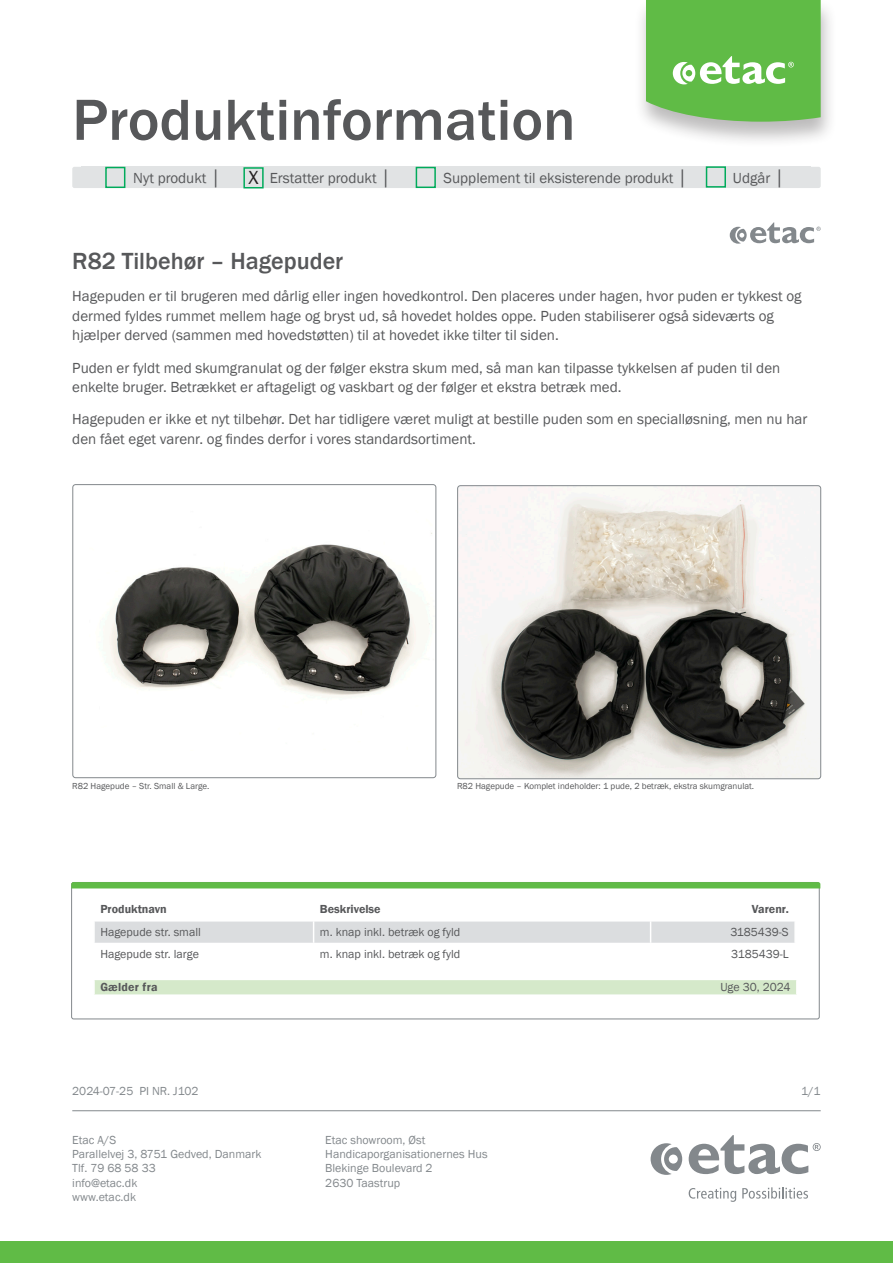
<style>
.page{position:relative;width:893px;height:1263px;background:#fff}
.page>*{position:absolute;margin:0;border:0;box-sizing:border-box;transform-origin:0 0}
._3__Header_-_Intro__toc{font:500 60px "Franklin Gothic";color:#57585a}
._4__Header_-_Basic_body{font:500 24px "Franklin Gothic";color:#57585a}
.t1{font:19.5px "Franklin Gothic";color:#231f20}
._4__Header_-_Basic_body-2{font:15px/19.5px "Franklin Gothic";color:#57585a}
._4__Body_-_basic_body{font:15px "Franklin Gothic";color:#57585a}
.t2{font:12px/14.2px "Franklin Gothic";color:#83888c}
._6__Body_-_Facts{font:12px "Franklin Gothic";color:#57585a}
._6__Header_-_Facts{font:600 12px "Franklin Gothic";color:#57585a}
._6__Header_-_Facts-2{font:600 12px "Franklin Gothic";letter-spacing:.02em;color:#57585a}
._4__Header_-_Basic_body-3{font:9px "Franklin Gothic";color:#57585a}
</style>
<div class="page">
<img style="left:109px;top:533px;width:323px;height:163px">
<div style="left:72px;top:484px;width:364px;height:294px;border:1px solid #83888c;border-radius:3px"></div>
<svg style="left:94px;top:921px;width:701px;height:22px;background:#dcdee0"></svg>
<div style="left:94px;top:980px;width:703px;height:14px;background:#d5e9ca"></div>
<div style="left:71px;top:882px;width:749px;height:6px;background:#60bb46"></div>
<div style="left:634px;top:0;width:203px;height:148px;background:#231f20;opacity:.3"></div>
<svg style="left:646px;top:0;width:175px;height:122px;background:#6ec057"></svg>
<img style="left:459px;top:488px;width:362px;height:291px">
<div style="left:457px;top:485px;width:364px;height:294px;border:1px solid #83888c;border-radius:3px"></div>
<div style="left:0;top:1242px;width:893px;height:21px;background:#60bb46"></div>
<hr style="left:72px;top:1110px;width:749px;height:1px;background:#83888c">
<svg style="left:689px;top:1135px;width:132px;height:39px"></svg>
<svg style="left:651px;top:1143px;width:31px;height:32px"></svg>
<svg style="left:689px;top:1188px;width:47px;height:14px"></svg>
<svg style="left:742px;top:1187px;width:66px;height:11px"></svg>
<svg style="left:730px;top:222px;width:91px;height:22px"></svg>
<div style="left:72px;top:167px;width:749px;height:21px;background:#e1e3e4;border-radius:2px"></div>
<div style="left:105px;top:167px;width:20px;height:21px;border:2px solid #00ab5b"></div>
<div style="left:243px;top:167px;width:21px;height:21px;border:2px solid #00ab5b"></div>
<div style="left:416px;top:167px;width:20px;height:21px;border:2px solid #00ab5b"></div>
<div style="left:706px;top:166px;width:20px;height:22px;border:2px solid #00ab5b"></div>
<p class="_3__Header_-_Intro__toc" style="left:72px;top:83px;width:505px">Produktinformation</p>
<p class="_4__Body_-_basic_body" style="left:133px;top:168px;width:89px">Nyt produkt │</p>
<p class="_4__Body_-_basic_body" style="left:270px;top:168px;width:123px">Erstatter produkt │</p>
<p class="_4__Body_-_basic_body" style="left:444px;top:168px;width:246px">Supplement til eksisterende produkt │</p>
<p class="_4__Body_-_basic_body" style="left:733px;top:168px;width:53px">Udgår │</p>
<p class="t1" style="left:248px;top:165px;width:12px">X</p>
<p class="_4__Header_-_Basic_body" style="left:72px;top:246px;width:272px">R82 Tilbehør – Hagepuder</p>
<p class="_4__Header_-_Basic_body-2" style="left:72px;top:287px;width:731px">Hagepuden er til brugeren med dårlig eller ingen hovedkontrol. Den placeres under hagen, hvor puden er tykkest og dermed fyldes rummet mellem hage og bryst ud, så hovedet holdes oppe. Puden stabiliserer også sideværts og hjælper derved (sammen med hovedstøtten) til at hovedet ikke tilter til siden.</p>
<p class="_4__Header_-_Basic_body-2" style="left:72px;top:358px;width:709px">Puden er fyldt med skumgranulat og der følger ekstra skum med, så man kan tilpasse tykkelsen af puden til den enkelte bruger. Betrækket er aftageligt og vaskbart og der følger et ekstra betræk med.</p>
<p class="_4__Header_-_Basic_body-2" style="left:72px;top:410px;width:737px">Hagepuden er ikke et nyt tilbehør. Det har tidligere været muligt at bestille puden som en specialløsning, men nu har den fået eget varenr. og findes derfor i vores standardsortiment.</p>
<p class="_4__Header_-_Basic_body-3" style="left:72px;top:780px;width:139px">R82 Hagepude – Str. Small &amp; Large.</p>
<p class="_4__Header_-_Basic_body-3" style="left:457px;top:780px;width:299px">R82 Hagepude – Komplet indeholder: 1 pude, 2 betræk, ekstra skumgranulat.</p>
<p class="_6__Header_-_Facts" style="left:100px;top:901px;width:68px">Produktnavn</p>
<p class="_6__Header_-_Facts" style="left:320px;top:901px;width:62px">Beskrivelse</p>
<p class="_6__Header_-_Facts" style="left:752px;top:901px;width:38px">Varenr.</p>
<p class="_6__Body_-_Facts" style="left:100px;top:925px;width:102px">Hagepude str. small</p>
<p class="_6__Body_-_Facts" style="left:320px;top:925px;width:142px">m. knap inkl. betræk og fyld</p>
<p class="_6__Body_-_Facts" style="left:730px;top:925px;width:60px">3185439-S</p>
<p class="_6__Body_-_Facts" style="left:100px;top:946px;width:100px">Hagepude str. large</p>
<p class="_6__Body_-_Facts" style="left:320px;top:946px;width:142px">m. knap inkl. betræk og fyld</p>
<p class="_6__Body_-_Facts" style="left:731px;top:946px;width:59px">3185439-L</p>
<p class="_6__Header_-_Facts-2" style="left:100px;top:980px;width:59px">Gælder fra</p>
<p class="_6__Body_-_Facts" style="left:720px;top:980px;width:72px">Uge 30, 2024</p>
<p class="t2" style="left:72px;top:1084px;width:128px">2024-07-25 PI NR. J102</p>
<p class="t2" style="left:801px;top:1084px;width:21px">1/1</p>
<p class="t2" style="left:72px;top:1133px;width:191px">Etac A/S<br>Parallelvej 3, 8751 Gedved, Danmark<br>Tlf. 79 68 58 33<br>info@etac.dk<br>www.etac.dk</p>
<p class="t2" style="left:325px;top:1133px;width:164px">Etac showroom, Øst<br>Handicaporganisationernes Hus<br>Blekinge Boulevard 2<br>2630 Taastrup</p>
</div>
